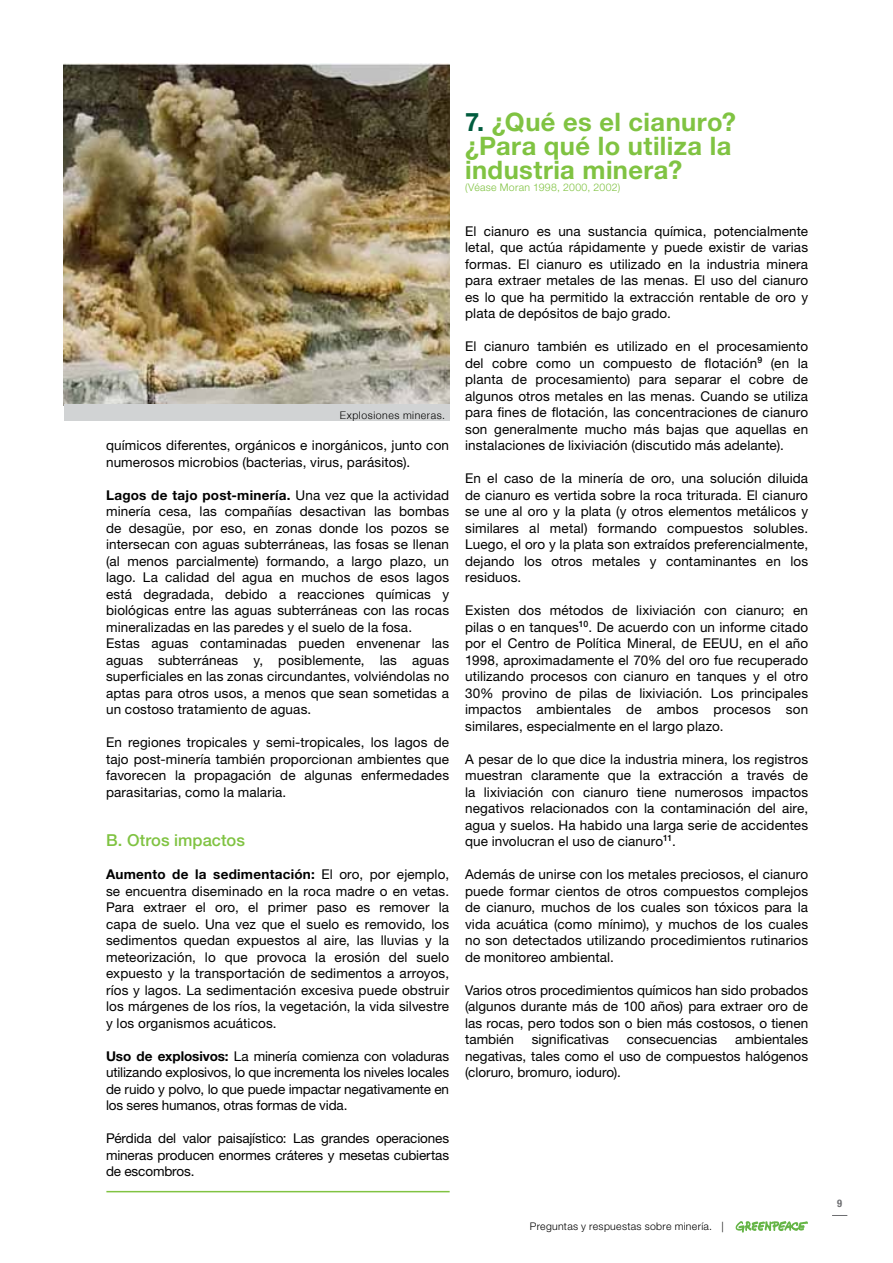
<style>
.page{position:relative;width:893px;height:1263px;background:#fff}
.page>*{position:absolute;margin:0;border:0;box-sizing:border-box;transform-origin:0 0}
.t1{font:700 25.5px/24px "Helvetica Neue LT Std";letter-spacing:.015em;color:#80c342}
.t2{font:500 16.5px "Helvetica Neue LT Std";color:#80c342}
.t3{font:13.5px/16.5px "Helvetica Neue LT Std";letter-spacing:.01em;color:#000;text-align:justify}
.t4{font:300 10.5px "Helvetica Neue LT Std";letter-spacing:.03em;color:#000}
.t5{font:300 10.5px "Helvetica Neue LT Std";letter-spacing:.03em;color:#80c342}
.t6{font:300 10.5px "Helvetica Neue";letter-spacing:.05em;color:#000}
.t7{font:700 condensed 10.5px "Helvetica Neue LT Std";color:#6d6e71}
.s1{font-weight:700}
.s2{color:#005c3e}
</style>
<div class="page">
<svg style="left:736px;top:1221px;width:72px;height:11px"></svg>
<svg style="left:832px;top:1215px;width:15px;height:1px"></svg>
<img style="left:64px;top:64px;width:385px;height:341px">
<hr style="left:106px;top:1191px;width:344px;height:1px;background:#80c342">
<div style="left:64px;top:405px;width:385px;height:16px;background:#d1d3d4"></div>
<p class="t6" style="left:340px;top:408px;width:107px">Explosiones mineras.</p>
<p class="t3" style="left:106px;top:437px;width:345px">químicos diferentes, orgánicos e inorgánicos, junto con numerosos microbios (bacterias, virus, parásitos).</p>
<p class="t3" style="left:106px;top:486px;width:345px;text-align:left"><span class="s1">Lagos de tajo post-minería.</span> Una vez que la actividad minería cesa, las compañías desactivan las bombas de desagüe, por eso, en zonas donde los pozos se intersecan con aguas subterráneas, las fosas se llenan (al menos parcialmente) formando, a largo plazo, un lago. La calidad del agua en muchos de esos lagos está degradada, debido a reacciones químicas y biológicas entre las aguas subterráneas con las rocas mineralizadas en las paredes y el suelo de la fosa.<br>Estas aguas contaminadas pueden envenenar las aguas subterráneas y, posiblemente, las aguas superficiales en las zonas circundantes, volviéndolas no aptas para otros usos, a menos que sean sometidas a un costoso tratamiento de aguas.</p>
<p class="t3" style="left:106px;top:734px;width:345px">En regiones tropicales y semi-tropicales, los lagos de tajo post-minería también proporcionan ambientes que favorecen la propagación de algunas enfermedades parasitarias, como la malaria.</p>
<p class="t2" style="left:106px;top:830px;width:140px">B. Otros impactos</p>
<p class="t3" style="left:106px;top:866px;width:345px"><span class="s1">Aumento de la sedimentación:</span> El oro, por ejemplo, se encuentra diseminado en la roca madre o en vetas.<br>Para extraer el oro, el primer paso es remover la capa de suelo. Una vez que el suelo es removido, los sedimentos quedan expuestos al aire, las lluvias y la meteorización, lo que provoca la erosión del suelo expuesto y la transportación de sedimentos a arroyos, ríos y lagos. La sedimentación excesiva puede obstruir los márgenes de los ríos, la vegetación, la vida silvestre y los organismos acuáticos.</p>
<p class="t3" style="left:106px;top:1047px;width:345px"><span class="s1">Uso de explosivos:</span> La minería comienza con voladuras utilizando explosivos, lo que incrementa los niveles locales de ruido y polvo, lo que puede impactar negativamente en los seres humanos, otras formas de vida.</p>
<p class="t3" style="left:106px;top:1130px;width:344px">Pérdida del valor paisajístico: Las grandes operaciones mineras producen enormes cráteres y mesetas cubiertas de escombros.</p>
<h1 class="t1" style="left:465px;top:109px;width:272px"><span class="s2">7.</span> ¿Qué es el cianuro? ¿Para qué lo utiliza la industria minera?</h1>
<p class="t5" style="left:465px;top:180px;width:157px">(Véase Moran 1998, 2000, 2002)</p>
<p class="t3" style="left:465px;top:222px;width:345px">El cianuro es una sustancia química, potencialmente letal, que actúa rápidamente y puede existir de varias formas. El cianuro es utilizado en la industria minera para extraer metales de las menas. El uso del cianuro es lo que ha permitido la extracción rentable de oro y plata de depósitos de bajo grado.</p>
<p class="t3" style="left:465px;top:338px;width:345px">El cianuro también es utilizado en el procesamiento del cobre como un compuesto de flotación<sup>9</sup> (en la planta de procesamiento) para separar el cobre de algunos otros metales en las menas. Cuando se utiliza para fines de flotación, las concentraciones de cianuro son generalmente mucho más bajas que aquellas en instalaciones de lixiviación (discutido más adelante).</p>
<p class="t3" style="left:465px;top:470px;width:344px">En el caso de la minería de oro, una solución diluida de cianuro es vertida sobre la roca triturada. El cianuro se une al oro y la plata (y otros elementos metálicos y similares al metal) formando compuestos solubles.<br>Luego, el oro y la plata son extraídos preferencialmente, dejando los otros metales y contaminantes en los residuos.</p>
<p class="t3" style="left:465px;top:602px;width:345px">Existen dos métodos de lixiviación con cianuro; en pilas o en tanques<sup>10</sup>. De acuerdo con un informe citado por el Centro de Política Mineral, de EEUU, en el año 1998, aproximadamente el 70% del oro fue recuperado utilizando procesos con cianuro en tanques y el otro 30% provino de pilas de lixiviación. Los principales impactos ambientales de ambos procesos son similares, especialmente en el largo plazo.</p>
<p class="t3" style="left:465px;top:750px;width:345px">A pesar de lo que dice la industria minera, los registros muestran claramente que la extracción a través de la lixiviación con cianuro tiene numerosos impactos negativos relacionados con la contaminación del aire, agua y suelos. Ha habido una larga serie de accidentes que involucran el uso de cianuro<sup>11</sup>.</p>
<p class="t3" style="left:465px;top:866px;width:345px">Además de unirse con los metales preciosos, el cianuro puede formar cientos de otros compuestos complejos de cianuro, muchos de los cuales son tóxicos para la vida acuática (como mínimo), y muchos de los cuales no son detectados utilizando procedimientos rutinarios de monitoreo ambiental.</p>
<p class="t3" style="left:465px;top:981px;width:345px">Varios otros procedimientos químicos han sido probados (algunos durante más de 100 años) para extraer oro de las rocas, pero todos son o bien más costosos, o tienen también</p>
<p class="t3" style="left:532px;top:1031px;width:79px">significativas</p>
<p class="t3" style="left:627px;top:1031px;width:92px">consecuencias</p>
<p class="t3" style="left:465px;top:1031px;width:345px;text-indent:270px">ambientales negativas, tales como el uso de compuestos halógenos (cloruro, bromuro, ioduro).</p>
<p class="t4" style="left:530px;top:1220px;width:195px">Preguntas y respuestas sobre minería. |</p>
<p class="t7" style="left:837px;top:1196px;width:6px">9</p>
</div>
